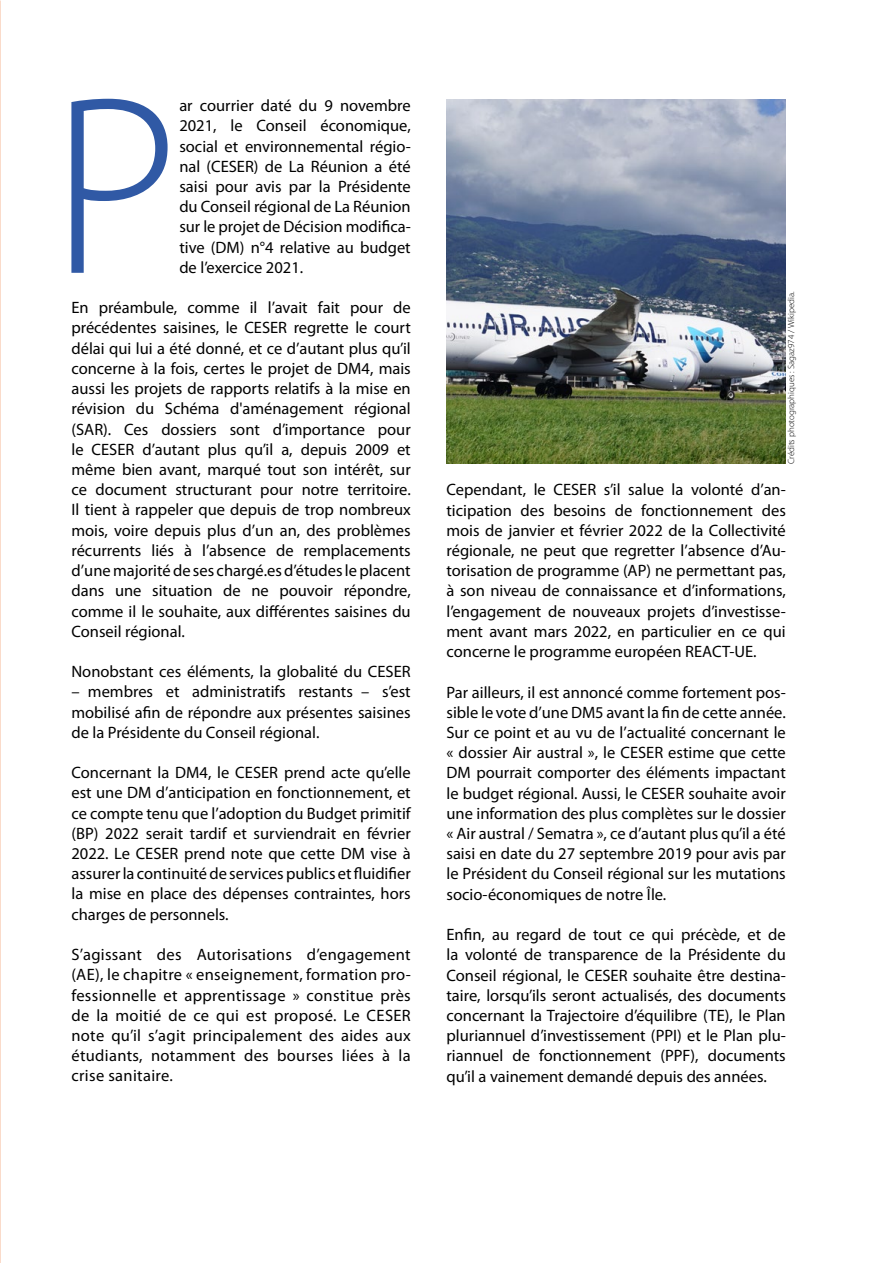
<style>
.page{position:relative;width:893px;height:1263px;background:#fff}
.page>*{position:absolute;margin:0;border:0;box-sizing:border-box;transform-origin:0 0}
.t1{font:300 256.35px "Myriad Pro";color:#3059a5}
.t2{font:16.5px/20.2px "Myriad Pro";color:#000;text-align:justify}
.t3{font:300 9px "Myriad Pro";color:#000}
</style>
<div class="page">
<img style="left:446px;top:100px;width:340px;height:363px">
<h1 class="t1" style="left:51px;top:33px;width:130px">P</h1>
<p class="t2" style="left:179px;top:95px;width:233px">ar courrier daté du 9 novembre 2021, le Conseil économique, social et environnemental régio&shy;nal (CESER) de La Réunion a été saisi pour avis par la Présidente du Conseil régional de La Réunion sur le projet de Décision modifica&shy;tive (DM) n°4 relative au budget de l’exercice 2021.</p>
<p class="t2" style="left:71px;top:297px;width:341px">En préambule, comme il l’avait fait pour de précédentes saisines, le CESER regrette le court délai qui lui a été donné, et ce d’autant plus qu’il concerne à la fois, certes le projet de DM4, mais aussi les projets de rapports relatifs à la mise en révision du Schéma d'aménagement régional (SAR). Ces dossiers sont d’importance pour le CESER d’autant plus qu’il a, depuis 2009 et même bien avant, marqué tout son intérêt, sur ce document structurant pour notre territoire.<br>Il tient à rappeler que depuis de trop nombreux mois, voire depuis plus d’un an, des problèmes récurrents liés à l’absence de remplacements d’une majorité de ses chargé.es d’études le placent dans une situation de ne pouvoir répondre, comme il le souhaite, aux différentes saisines du Conseil régional.</p>
<p class="t2" style="left:71px;top:661px;width:341px">Nonobstant ces éléments, la globalité du CESER</p>
<p class="t2" style="left:71px;top:681px;width:341px">– membres et administratifs restants – s’est mobilisé afin de répondre aux présentes saisines de la Présidente du Conseil régional.</p>
<p class="t2" style="left:71px;top:762px;width:341px">Concernant la DM4, le CESER prend acte qu’elle est une DM d’anticipation en fonctionnement, et ce compte tenu que l’adoption du Budget primitif (BP) 2022 serait tardif et surviendrait en février 2022. Le CESER prend note que cette DM vise à assurer la continuité de services publics et fluidifier la mise en place des dépenses contraintes, hors charges de personnels.</p>
<p class="t2" style="left:71px;top:944px;width:341px">S’agissant des Autorisations d’engagement (AE), le chapitre « enseignement, formation pro&shy;fessionnelle et apprentissage » constitue près de la moitié de ce qui est proposé. Le CESER note qu’il s’agit principalement des aides aux étudiants, notamment des bourses liées à la crise sanitaire.</p>
<p class="t3" style="left:786px;top:464px;width:174px;rotate:-90deg">Crédits photographiques : Sagaz974 / Wikipedia.</p>
<p class="t2" style="left:446px;top:479px;width:341px">Cependant, le CESER s’il salue la volonté d’an&shy;ticipation des besoins de fonctionnement des mois de janvier et février 2022 de la Collectivité régionale, ne peut que regretter l’absence d’Au&shy;torisation de programme (AP) ne permettant pas, à son niveau de connaissance et d’informations, l’engagement de nouveaux projets d’investisse&shy;ment avant mars 2022, en particulier en ce qui concerne le programme européen REACT-UE.</p>
<p class="t2" style="left:446px;top:682px;width:341px">Par ailleurs, il est annoncé comme fortement pos&shy;sible le vote d’une DM5 avant la fin de cette année.<br>Sur ce point et au vu de l’actualité concernant le « dossier Air austral », le CESER estime que cette DM pourrait comporter des éléments impactant le budget régional. Aussi, le CESER souhaite avoir une information des plus complètes sur le dossier « Air austral / Sematra », ce d’autant plus qu’il a été saisi en date du 27 septembre 2019 pour avis par le Président du Conseil régional sur les mutations socio-économiques de notre Île.</p>
<p class="t2" style="left:446px;top:924px;width:341px">Enfin, au regard de tout ce qui précède, et de la volonté de transparence de la Présidente du Conseil régional, le CESER souhaite être destina&shy;taire, lorsqu’ils seront actualisés, des documents concernant la Trajectoire d’équilibre (TE), le Plan pluriannuel d’investissement (PPI) et le Plan plu&shy;riannuel de fonctionnement (PPF), documents qu’il a vainement demandé depuis des années.</p>
</div>
